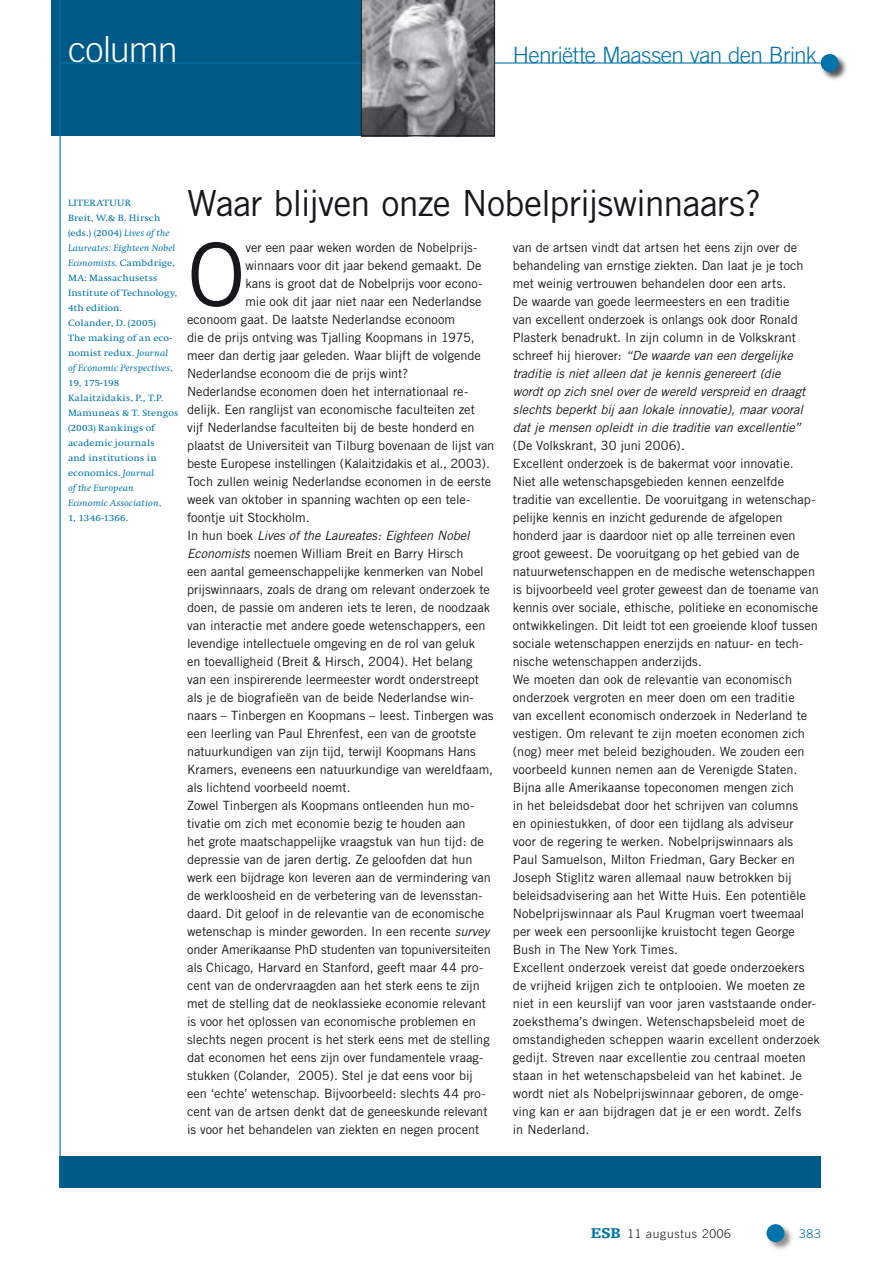
<style>
.page{position:relative;width:893px;height:1263px;background:#fff}
.page>*{position:absolute;margin:0;border:0;box-sizing:border-box;transform-origin:0 0}
.t1{font:87.6px "Trade Gothic";color:#1a171c}
.t2{font:36px "Trade Gothic";letter-spacing:-.025em;color:#1a171c}
.t3{font:300 36px "Trade Gothic";letter-spacing:-.03em;color:#fff}
.t4{font:300 22.5px "Trade Gothic";letter-spacing:-.03em;color:#0074ab}
.t5{font:12.75px/18px "Trade Gothic";color:#1a171c}
.t6{font:italic 12.75px "Trade Gothic";letter-spacing:-.005em;color:#1a171c}
.t7{font:300 12px "Trade Gothic";letter-spacing:.06em;color:#1a171c}
.t8{font:300 12px "Trade Gothic";color:#0074ab}
.t9{font:9.45px/15px "Swift";letter-spacing:.005em;color:#0074ab;scale:1.11 1}
.s1{font-style:italic}
.s2{font-style:normal}
.s3{font-family:"Egyptienne F";font-weight:900;font-size:15px;color:#0074ab}
</style>
<div class="page">
<div style="left:766px;top:1223px;width:28px;height:29px;background:#1a171c;opacity:.5"></div>
<div style="left:766px;top:1224px;width:18px;height:18px;background:#0074ab;border-radius:50%"></div>
<div style="left:51px;top:0;width:444px;height:136px;background:#005a87"></div>
<hr style="left:60px;top:62px;width:761px;height:2px;background:#0074ab">
<div style="left:60px;top:1156px;width:761px;height:32px;background:#005a87"></div>
<div style="left:820px;top:53px;width:28px;height:29px;background:#1a171c;opacity:.75"></div>
<div style="left:821px;top:54px;width:18px;height:18px;background:#0074ab;border-radius:50%"></div>
<svg style="left:361px;top:0;width:134px;height:136px;background:#898a8c"></svg>
<hr style="left:60px;top:0;width:1px;height:1188px;background:#0074ab">
<h2 class="t3" style="left:68px;top:28px;width:111px">column</h2>
<h3 class="t4" style="left:513px;top:41px;width:306px">Henriëtte Maassen van den Brink</h3>
<p class="t9" style="left:68px;top:195px;width:101px">literatuur<br>Breit, W.&amp; B. Hirsch (eds.) (2004) <span class="s1">Lives of the<br>Laureates: Eighteen Nobel<br>Economists</span>. Cambdrige,<br>MA: Massachusetss<br>Institute of Technology,<br>4th edition.<br>Colander, D. (2005)<br>The making of an eco&shy;nomist redux. <span class="s1">Journal<br>of Economic Perspectives</span>,<br>19, 175-198<br>Kalaitzidakis, P., T.P.<br>Mamuneas &amp; T. Stengos (2003) Rankings of academic journals<br>and institutions in economics. <span class="s1">Journal<br>of the European<br>Economic Association</span>,<br>1, 1346-1366.</p>
<h2 class="t2" style="left:187px;top:181px;width:575px">Waar blijven onze Nobelprijswinnaars?</h2>
<h1 class="t1" style="left:187px;top:222px;width:60px">O</h1>
<p class="t5" style="left:245px;top:238px;width:233px">ver een paar weken worden de Nobelprijs-</p>
<p class="t5" style="left:245px;top:256px;width:237px">winnaars voor dit jaar bekend gemaakt. De</p>
<p class="t5" style="left:245px;top:274px;width:239px">kans is groot dat de Nobelprijs voor econo-</p>
<p class="t5" style="left:245px;top:292px;width:238px">mie ook dit jaar niet naar een Nederlandse</p>
<p class="t5" style="left:187px;top:310px;width:270px">econoom gaat. De laatste Nederlandse econoom</p>
<p class="t5" style="left:187px;top:328px;width:289px">die de prijs ontving was Tjalling Koopmans in 1975,</p>
<p class="t5" style="left:187px;top:346px;width:295px">meer dan dertig jaar geleden. Waar blijft de volgende</p>
<p class="t5" style="left:187px;top:364px;width:223px">Nederlandse econoom die de prijs wint?</p>
<p class="t5" style="left:187px;top:382px;width:283px">Nederlandse economen doen het internationaal re-</p>
<p class="t5" style="left:187px;top:400px;width:289px">delijk. Een ranglijst van economische faculteiten zet</p>
<p class="t5" style="left:187px;top:418px;width:289px">vijf Nederlandse faculteiten bij de beste honderd en</p>
<p class="t5" style="left:187px;top:436px;width:309px">plaatst de Universiteit van Tilburg bovenaan de lijst van</p>
<p class="t5" style="left:187px;top:454px;width:304px">beste Europese instellingen (Kalaitzidakis et al., 2003).</p>
<p class="t5" style="left:187px;top:472px;width:306px">Toch zullen weinig Nederlandse economen in de eerste</p>
<p class="t5" style="left:187px;top:490px;width:285px">week van oktober in spanning wachten op een tele-</p>
<p class="t5" style="left:187px;top:508px;width:124px">foontje uit Stockholm.</p>
<p class="t6" style="left:187px;top:528px;width:284px"><span class="s2">In hun boek</span> Lives of the Laureates: Eighteen Nobel</p>
<p class="t5" style="left:187px;top:544px;width:278px"><span class="s1">Economists</span> noemen William Breit en Barry Hirsch</p>
<p class="t5" style="left:187px;top:562px;width:298px">een aantal gemeenschappelijke kenmerken van Nobel</p>
<p class="t5" style="left:187px;top:580px;width:304px">prijswinnaars, zoals de drang om relevant onderzoek te</p>
<p class="t5" style="left:187px;top:598px;width:304px">doen, de passie om anderen iets te leren, de noodzaak</p>
<p class="t5" style="left:187px;top:616px;width:300px">van interactie met andere goede wetenschappers, een</p>
<p class="t5" style="left:187px;top:634px;width:290px">levendige intellectuele omgeving en de rol van geluk</p>
<p class="t5" style="left:187px;top:652px;width:287px">en toevalligheid (Breit &amp; Hirsch, 2004). Het belang</p>
<p class="t5" style="left:187px;top:670px;width:294px">van een inspirerende leermeester wordt onderstreept</p>
<p class="t5" style="left:187px;top:688px;width:288px">als je de biografieën van de beide Nederlandse win-</p>
<p class="t5" style="left:187px;top:706px;width:308px">naars – Tinbergen en Koopmans – leest. Tinbergen was</p>
<p class="t5" style="left:187px;top:724px;width:291px">een leerling van Paul Ehrenfest, een van de grootste</p>
<p class="t5" style="left:187px;top:742px;width:290px">natuurkundigen van zijn tijd, terwijl Koopmans Hans</p>
<p class="t5" style="left:187px;top:760px;width:307px">Kramers, eveneens een natuurkundige van wereldfaam,</p>
<p class="t5" style="left:187px;top:778px;width:165px">als lichtend voorbeeld noemt.</p>
<p class="t5" style="left:187px;top:796px;width:289px">Zowel Tinbergen als Koopmans ontleenden hun mo-</p>
<p class="t5" style="left:187px;top:814px;width:280px">tivatie om zich met economie bezig te houden aan</p>
<p class="t5" style="left:187px;top:832px;width:298px">het grote maatschappelijke vraagstuk van hun tijd: de</p>
<p class="t5" style="left:187px;top:850px;width:287px">depressie van de jaren dertig. Ze geloofden dat hun</p>
<p class="t5" style="left:187px;top:868px;width:305px">werk een bijdrage kon leveren aan de vermindering van</p>
<p class="t5" style="left:187px;top:886px;width:297px">de werkloosheid en de verbetering van de levensstan-</p>
<p class="t5" style="left:187px;top:904px;width:299px">daard. Dit geloof in de relevantie van de economische</p>
<p class="t5" style="left:187px;top:922px;width:304px">wetenschap is minder geworden. In een recente <span class="s1">survey</span></p>
<p class="t5" style="left:187px;top:940px;width:305px">onder Amerikaanse PhD studenten van topuniversiteiten</p>
<p class="t5" style="left:187px;top:958px;width:298px">als Chicago, Harvard en Stanford, geeft maar 44 pro-</p>
<p class="t5" style="left:187px;top:976px;width:294px">cent van de ondervraagden aan het sterk eens te zijn</p>
<p class="t5" style="left:187px;top:994px;width:301px">met de stelling dat de neoklassieke economie relevant</p>
<p class="t5" style="left:187px;top:1012px;width:290px">is voor het oplossen van economische problemen en</p>
<p class="t5" style="left:187px;top:1030px;width:304px">slechts negen procent is het sterk eens met de stelling</p>
<p class="t5" style="left:187px;top:1048px;width:298px">dat economen het eens zijn over fundamentele vraag-</p>
<p class="t5" style="left:187px;top:1066px;width:287px">stukken (Colander, 2005). Stel je dat eens voor bij</p>
<p class="t5" style="left:187px;top:1084px;width:300px">een ‘echte’ wetenschap. Bijvoorbeeld: slechts 44 pro-</p>
<p class="t5" style="left:187px;top:1102px;width:302px">cent van de artsen denkt dat de geneeskunde relevant</p>
<p class="t5" style="left:187px;top:1120px;width:294px">is voor het behandelen van ziekten en negen procent</p>
<p class="t5" style="left:513px;top:238px;width:294px">van de artsen vindt dat artsen het eens zijn over de behandeling van ernstige ziekten. Dan laat je je toch met weinig vertrouwen behandelen door een arts.<br>De waarde van goede leermeesters en een traditie van excellent onderzoek is onlangs ook door Ronald Plasterk benadrukt. In zijn column in de Volkskrant schreef hij hierover: <span class="s1">“De waarde van een dergelijke traditie is niet alleen dat je kennis genereert (die wordt op zich snel over de wereld verspreid en draagt slechts beperkt bij aan lokale innovatie), maar vooral dat je mensen opleidt in die traditie van excellentie”</span></p>
<p class="t5" style="left:513px;top:436px;width:309px">(De Volkskrant, 30 juni 2006).<br>Excellent onderzoek is de bakermat voor innovatie.<br>Niet alle wetenschapsgebieden kennen eenzelfde traditie van excellentie. De vooruitgang in wetenschap&shy;pelijke kennis en inzicht gedurende de afgelopen honderd jaar is daardoor niet op alle terreinen even groot geweest. De vooruitgang op het gebied van de natuurwetenschappen en de medische wetenschappen is bijvoorbeeld veel groter geweest dan de toename van kennis over sociale, ethische, politieke en economische ontwikkelingen. Dit leidt tot een groeiende kloof tussen sociale wetenschappen enerzijds en natuur- en tech&shy;nische wetenschappen anderzijds.<br>We moeten dan ook de relevantie van economisch onderzoek vergroten en meer doen om een traditie<br>van excellent economisch onderzoek in Nederland te vestigen. Om relevant te zijn moeten economen zich (nog) meer met beleid bezighouden. We zouden een voorbeeld kunnen nemen aan de Verenigde Staten.<br>Bijna alle Amerikaanse topeconomen mengen zich<br>in het beleidsdebat door het schrijven van columns<br>en opiniestukken, of door een tijdlang als adviseur voor de regering te werken. Nobelprijswinnaars als Paul Samuelson, Milton Friedman, Gary Becker en Joseph Stiglitz waren allemaal nauw betrokken bij beleidsadvisering aan het Witte Huis. Een potentiële Nobelprijswinnaar als Paul Krugman voert tweemaal per week een persoonlijke kruistocht tegen George Bush in The New York Times.<br>Excellent onderzoek vereist dat goede onderzoekers de vrijheid krijgen zich te ontplooien. We moeten ze niet in een keurslijf van voor jaren vaststaande onder&shy;zoeksthema’s dwingen. Wetenschapsbeleid moet de omstandigheden scheppen waarin excellent onderzoek gedijt. Streven naar excellentie zou centraal moeten staan in het wetenschapsbeleid van het kabinet. Je wordt niet als Nobelprijswinnaar geboren, de omge&shy;ving kan er aan bijdragen dat je er een wordt. Zelfs<br>in Nederland.</p>
<p class="t7" style="left:591px;top:1226px;width:142px"><span class="s3">ESB</span> 11 augustus 2006</p>
<p class="t8" style="left:799px;top:1226px;width:23px">383</p>
</div>
